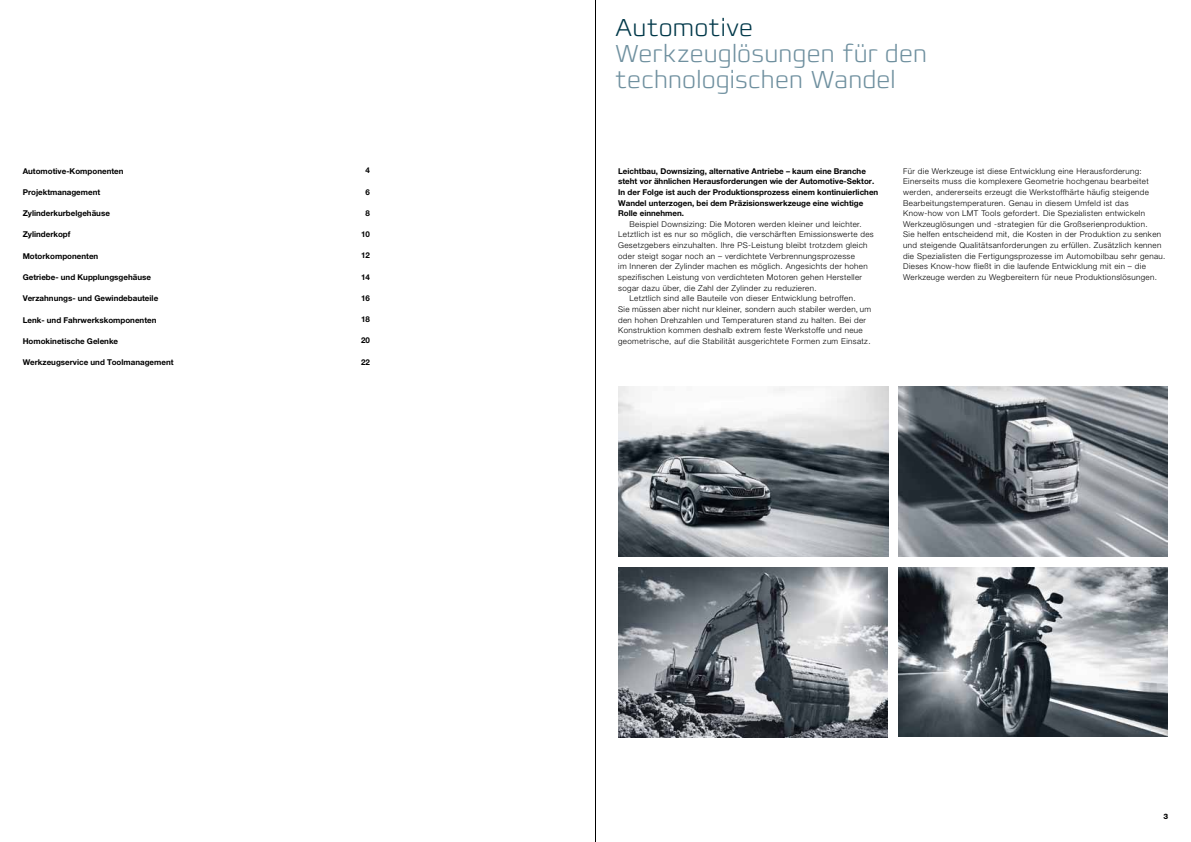
<style>
.page{position:relative;width:1191px;height:842px;background:#fff}
.page>*{position:absolute;margin:0;border:0;box-sizing:border-box;transform-origin:0 0}
.t1{font:200 25px/26px "Francker W1 G";letter-spacing:.005em;color:#6f909f}
.t2{font:200 25px "Francker W1 G";letter-spacing:.02em;color:#003849}
.t3{font:300 8px/10.6px "Helvetica Neue LT Pro";letter-spacing:.045em;color:#000}
.t4{font:700 8px/10.6px "Helvetica Neue LT Pro";color:#000}
.t5{font:800 7.5px "Helvetica Neue LT Pro";color:#000}
</style>
<div class="page">
<img style="left:618px;top:567px;width:269px;height:170px">
<img style="left:619px;top:386px;width:269px;height:170px">
<img style="left:898px;top:386px;width:269px;height:170px">
<img style="left:898px;top:567px;width:269px;height:170px">
<hr style="left:595px;top:0;width:1px;height:842px;background:#000">
<p class="t4" style="left:23px;top:165px;width:102px">Automotive-Komponenten</p>
<p class="t4" style="left:23px;top:187px;width:79px">Projektmanagement</p>
<p class="t4" style="left:23px;top:208px;width:89px">Zylinderkurbelgehäuse</p>
<p class="t4" style="left:23px;top:229px;width:49px">Zylinderkopf</p>
<p class="t4" style="left:23px;top:250px;width:77px">Motorkomponenten</p>
<p class="t4" style="left:23px;top:272px;width:130px">Getriebe- und Kupplungsgehäuse</p>
<p class="t4" style="left:23px;top:293px;width:137px">Verzahnungs- und Gewindebauteile</p>
<p class="t4" style="left:23px;top:314px;width:135px">Lenk- und Fahrwerkskomponenten</p>
<p class="t4" style="left:23px;top:335px;width:97px">Homokinetische Gelenke</p>
<p class="t4" style="left:23px;top:357px;width:152px">Werkzeugservice und Toolmanagement</p>
<p class="t4" style="left:365px;top:165px;width:6px">4</p>
<p class="t4" style="left:365px;top:186px;width:6px">6</p>
<p class="t4" style="left:365px;top:207px;width:6px">8</p>
<p class="t4" style="left:361px;top:229px;width:10px">10</p>
<p class="t4" style="left:361px;top:250px;width:10px">12</p>
<p class="t4" style="left:361px;top:271px;width:10px">14</p>
<p class="t4" style="left:361px;top:293px;width:10px">16</p>
<p class="t4" style="left:361px;top:314px;width:10px">18</p>
<p class="t4" style="left:361px;top:335px;width:10px">20</p>
<p class="t4" style="left:361px;top:356px;width:10px">22</p>
<h1 class="t2" style="left:615px;top:12px;width:139px">Automotive</h1>
<h1 class="t1" style="left:615px;top:41px;width:313px">Werkzeuglösungen für den technologischen Wandel</h1>
<p class="t4" style="left:618px;top:165px;width:262px">Leichtbau, Downsizing, alternative Antriebe – kaum eine Branche steht vor ähnlichen Herausforderungen wie der Automotive-Sektor.<br>In der Folge ist auch der Produktionsprozess einem kontinuierlichen Wandel unterzogen, bei dem Präzisionswerkzeuge eine wichtige Rolle einnehmen.</p>
<p class="t3" style="left:629px;top:218px;width:234px">Beispiel Downsizing: Die Motoren werden kleiner und leichter.</p>
<p class="t3" style="left:618px;top:229px;width:257px">Letztlich ist es nur so möglich, die verschärften Emissionswerte des</p>
<p class="t3" style="left:618px;top:240px;width:251px">Gesetzgebers einzuhalten. Ihre PS-Leistung bleibt trotzdem gleich</p>
<p class="t3" style="left:618px;top:250px;width:238px">oder steigt sogar noch an – verdichtete Verbrennungsprozesse</p>
<p class="t3" style="left:618px;top:261px;width:251px">im Inneren der Zylinder machen es möglich. Angesichts der hohen</p>
<p class="t3" style="left:618px;top:272px;width:245px">spezifischen Leistung von verdichteten Motoren gehen Hersteller</p>
<p class="t3" style="left:618px;top:282px;width:200px">sogar dazu über, die Zahl der Zylinder zu reduzieren.</p>
<p class="t3" style="left:629px;top:293px;width:228px">Letztlich sind alle Bauteile von dieser Entwicklung betroffen.</p>
<p class="t3" style="left:618px;top:304px;width:254px">Sie müssen aber nicht nur kleiner, sondern auch stabiler werden, um</p>
<p class="t3" style="left:618px;top:314px;width:249px">den hohen Drehzahlen und Temperaturen stand zu halten. Bei der</p>
<p class="t3" style="left:618px;top:325px;width:246px">Konstruktion kommen deshalb extrem feste Werkstoffe und neue</p>
<p class="t3" style="left:618px;top:335px;width:254px">geometrische, auf die Stabilität ausgerichtete Formen zum Einsatz.</p>
<p class="t3" style="left:903px;top:165px;width:264px">Für die Werkzeuge ist diese Entwicklung eine Herausforderung:<br>Einerseits muss die komplexere Geometrie hochgenau bearbeitet werden, andererseits erzeugt die Werkstoffhärte häufig steigende Bearbeitungstemperaturen. Genau in diesem Umfeld ist das Know-how von LMT Tools gefordert. Die Spezialisten entwickeln Werkzeuglösungen und -strategien für die Großserienproduktion.<br>Sie helfen entscheidend mit, die Kosten in der Produktion zu senken und steigende Qualitätsanforderungen zu erfüllen. Zusätzlich kennen die Spezialisten die Fertigungsprozesse im Automobilbau sehr genau.<br>Dieses Know-how fließt in die laufende Entwicklung mit ein – die Werkzeuge werden zu Wegbereitern für neue Produktionslösungen.</p>
<p class="t5" style="left:1163px;top:811px;width:6px">3</p>
</div>
